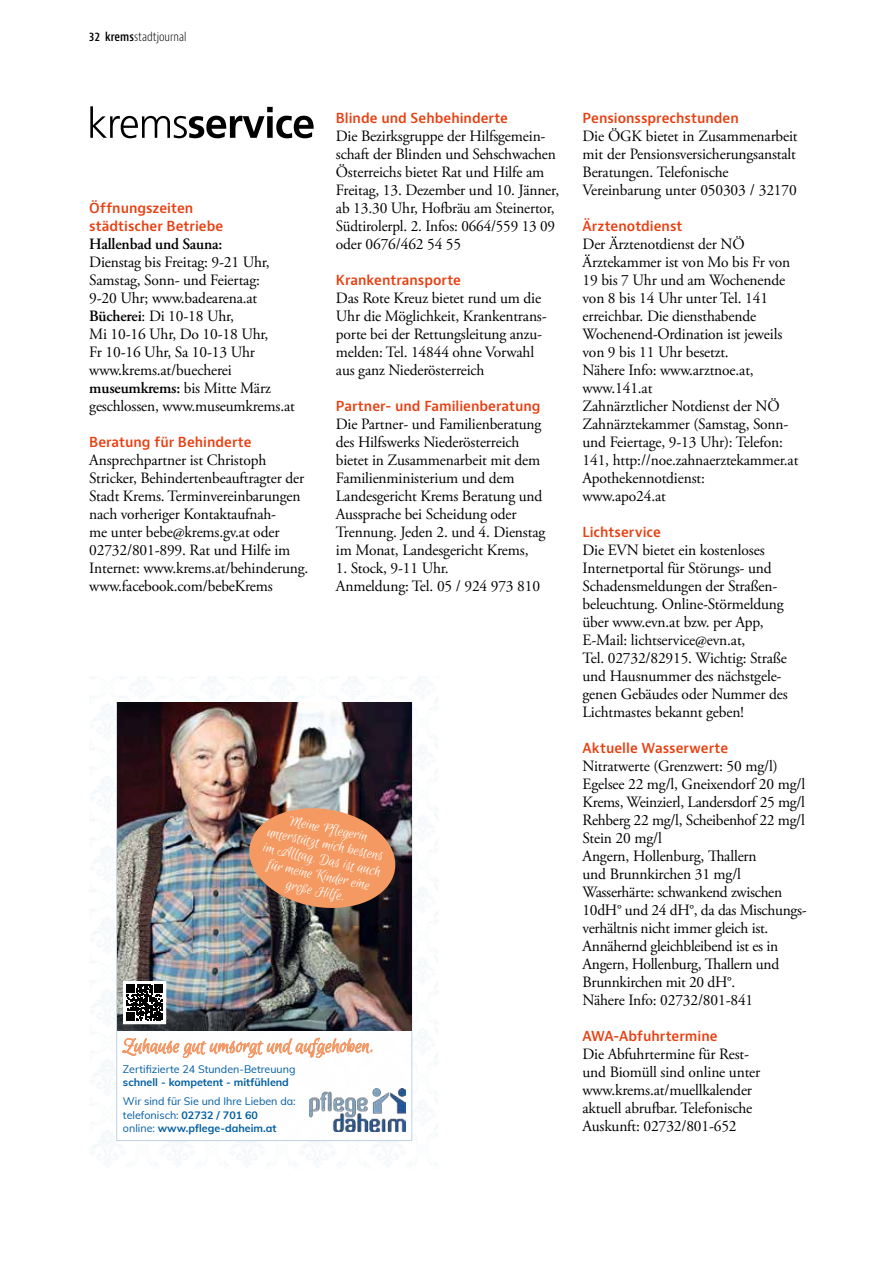
<style>
.page{position:relative;width:893px;height:1263px;background:#fff}
.page>*{position:absolute;margin:0;border:0;box-sizing:border-box;transform-origin:0 0}
.t1{font:21.45px "Euphoria Script";color:#f39765}
.t2{font:16.05px/15.8px "Euphoria Script";color:#fff;text-align:center}
.t3{font:15.75px/18px "Adobe Garamond Pro";letter-spacing:-.01em;color:#000}
.t4{font:600 15.75px "Adobe Garamond Pro";letter-spacing:-.01em;color:#000}
.t5{font:600 13.5px/18px "Bernino Sans";color:#e74011}
.t6{font:300 condensed 12px "Bernino Sans";color:#000}
.t7{font:10.65px/14.4px "Muli";color:#005da1}
.t8{font:700 10.65px "Muli";color:#005da1}
.s1{font-weight:600}
.s2{font-weight:700}
.s3{font-weight:400}
</style>
<div class="page">
<svg style="left:90px;top:106px;width:224px;height:32px"></svg>
<img style="left:90px;top:677px;width:349px;height:492px">
<svg style="left:116px;top:702px;width:296px;height:439px"></svg>
<svg style="left:122px;top:1037px;width:251px;height:21px"></svg>
<img style="left:309px;top:1089px;width:97px;height:43px">
<img style="left:117px;top:703px;width:294px;height:328px">
<img style="left:245px;top:803px;width:154px;height:110px">
<div style="left:124px;top:982px;width:42px;height:42px;background:#fff"></div>
<svg style="left:126px;top:984px;width:37px;height:37px"></svg>
<p class="t6" style="left:89px;top:29px;width:99px"><span class="s1">32 krems</span>stadtjournal</p>
<p class="t5" style="left:89px;top:200px;width:136px">Öffnungszeiten städtischer Betriebe</p>
<p class="t4" style="left:89px;top:235px;width:135px">Hallenbad und Sauna:</p>
<p class="t3" style="left:89px;top:254px;width:207px">Dienstag bis Freitag: 9-21 Uhr,<br>Samstag, Sonn- und Feiertag:<br>9-20 Uhr; www.badearena.at<br><span class="s1">Bücherei</span>: Di 10-18 Uhr,<br>Mi 10-16 Uhr, Do 10-18 Uhr,<br>Fr 10-16 Uhr, Sa 10-13 Uhr www.krems.at/buecherei <span class="s1">museumkrems:</span> bis Mitte März geschlossen, www.museumkrems.at</p>
<p class="t5" style="left:89px;top:434px;width:164px">Beratung für Behinderte</p>
<p class="t3" style="left:89px;top:452px;width:221px">Ansprechpartner ist Christoph Stricker, Behindertenbeauftragter der Stadt Krems. Terminvereinbarungen nach vorheriger Kontaktaufnah-<br>me unter bebe@krems.gv.at oder 02732/801-899. Rat und Hilfe im Internet: www.krems.at/behinderung. www.facebook.com/bebeKrems</p>
<p class="t5" style="left:336px;top:110px;width:174px">Blinde und Sehbehinderte</p>
<p class="t3" style="left:336px;top:128px;width:225px">Die Bezirksgruppe der Hilfsgemein&shy;schaft der Blinden und Sehschwachen Österreichs bietet Rat und Hilfe am Freitag, 13. Dezember und 10. Jänner, ab 13.30 Uhr, Hofbräu am Steinertor, Südtirolerpl. 2. Infos: 0664/559 13 09 oder 0676/462 54 55</p>
<p class="t5" style="left:336px;top:272px;width:127px">Krankentransporte</p>
<p class="t3" style="left:336px;top:290px;width:212px">Das Rote Kreuz bietet rund um die<br>Uhr die Möglichkeit, Krankentrans&shy;porte bei der Rettungsleitung anzu&shy;melden: Tel. 14844 ohne Vorwahl aus ganz Niederösterreich</p>
<p class="t5" style="left:336px;top:398px;width:206px">Partner- und Familienberatung</p>
<p class="t3" style="left:336px;top:416px;width:211px">Die Partner- und Familienberatung des Hilfswerks Niederösterreich bietet in Zusammenarbeit mit dem<br>Familienministerium und dem<br>Landesgericht Krems Beratung und<br>Aussprache bei Scheidung oder<br>Trennung. Jeden 2. und 4. Dienstag im Monat, Landesgericht Krems,</p>
<p class="t3" style="left:336px;top:560px;width:206px">1. Stock, 9-11 Uhr.<br>Anmeldung: Tel. 05 / 924 973 810</p>
<p class="t2" style="left:272px;top:809px;width:121px;rotate:12deg">Meine Pflegerin unterstützt mich bestens im Alltag. Das ist auch für meine Kinder eine große Hilfe.</p>
<h1 class="t1" style="left:123px;top:1034px;width:252px">Zuhause gut umsorgt und aufgehoben.</h1>
<p class="t7" style="left:123px;top:1061px;width:174px">Zertifizierte 24 Stunden-Betreuung</p>
<p class="t8" style="left:123px;top:1074px;width:167px">schnell - kompetent - mitfühlend</p>
<p class="t7" style="left:123px;top:1093px;width:174px">Wir sind für Sie und Ihre Lieben da: telefonisch: <span class="s2">02732 / 701 60</span></p>
<p class="t8" style="left:123px;top:1120px;width:155px"><span class="s3">online:</span> www.pflege-daheim.at</p>
<p class="t5" style="left:583px;top:110px;width:158px">Pensionssprechstunden</p>
<p class="t3" style="left:583px;top:128px;width:217px">Die ÖGK bietet in Zusammenarbeit mit der Pensionsversicherungsanstalt Beratungen. Telefonische Vereinbarung unter 050303 / 32170</p>
<p class="t5" style="left:583px;top:218px;width:102px">Ärztenotdienst</p>
<p class="t3" style="left:583px;top:236px;width:217px">Der Ärztenotdienst der NÖ<br>Ärztekammer ist von Mo bis Fr von<br>19 bis 7 Uhr und am Wochenende von 8 bis 14 Uhr unter Tel. 141 erreichbar. Die diensthabende<br>Wochenend-Ordination ist jeweils von 9 bis 11 Uhr besetzt.<br>Nähere Info: www.arztnoe.at, www.141.at<br>Zahnärztlicher Notdienst der NÖ<br>Zahnärztekammer (Samstag, Sonn&shy;und Feiertage, 9-13 Uhr): Telefon:<br>141, http://noe.zahnaerztekammer.at<br>Apothekennotdienst:<br>www.apo24.at</p>
<p class="t5" style="left:583px;top:524px;width:80px">Lichtservice</p>
<p class="t3" style="left:583px;top:542px;width:207px">Die EVN bietet ein kostenloses<br>Internetportal für Störungs- und<br>Schadensmeldungen der Straßen&shy;beleuchtung. Online-Störmeldung über www.evn.at bzw. per App,<br>E-Mail: lichtservice@evn.at,<br>Tel. 02732/82915. Wichtig: Straße und Hausnummer des nächstgele&shy;genen Gebäudes oder Nummer des<br>Lichtmastes bekannt geben!</p>
<p class="t5" style="left:583px;top:740px;width:147px">Aktuelle Wasserwerte</p>
<p class="t3" style="left:583px;top:758px;width:226px">Nitratwerte (Grenzwert: 50 mg/l)<br>Egelsee 22 mg/l, Gneixendorf 20 mg/l<br>Krems, Weinzierl, Landersdorf 25 mg/l<br>Rehberg 22 mg/l, Scheibenhof 22 mg/l<br>Stein 20 mg/l<br>Angern, Hollenburg, Thallern<br>und Brunnkirchen 31 mg/l<br>Wasserhärte: schwankend zwischen<br>10dH° und 24 dH°, da das Mischungs&shy;verhältnis nicht immer gleich ist.<br>Annähernd gleichbleibend ist es in<br>Angern, Hollenburg, Thallern und<br>Brunnkirchen mit 20 dH°.<br>Nähere Info: 02732/801-841</p>
<p class="t5" style="left:583px;top:1028px;width:137px">AWA-Abfuhrtermine</p>
<p class="t3" style="left:583px;top:1046px;width:179px">Die Abfuhrtermine für Rest&shy;und Biomüll sind online unter www.krems.at/muellkalender aktuell abrufbar. Telefonische<br>Auskunft: 02732/801-652</p>
</div>
